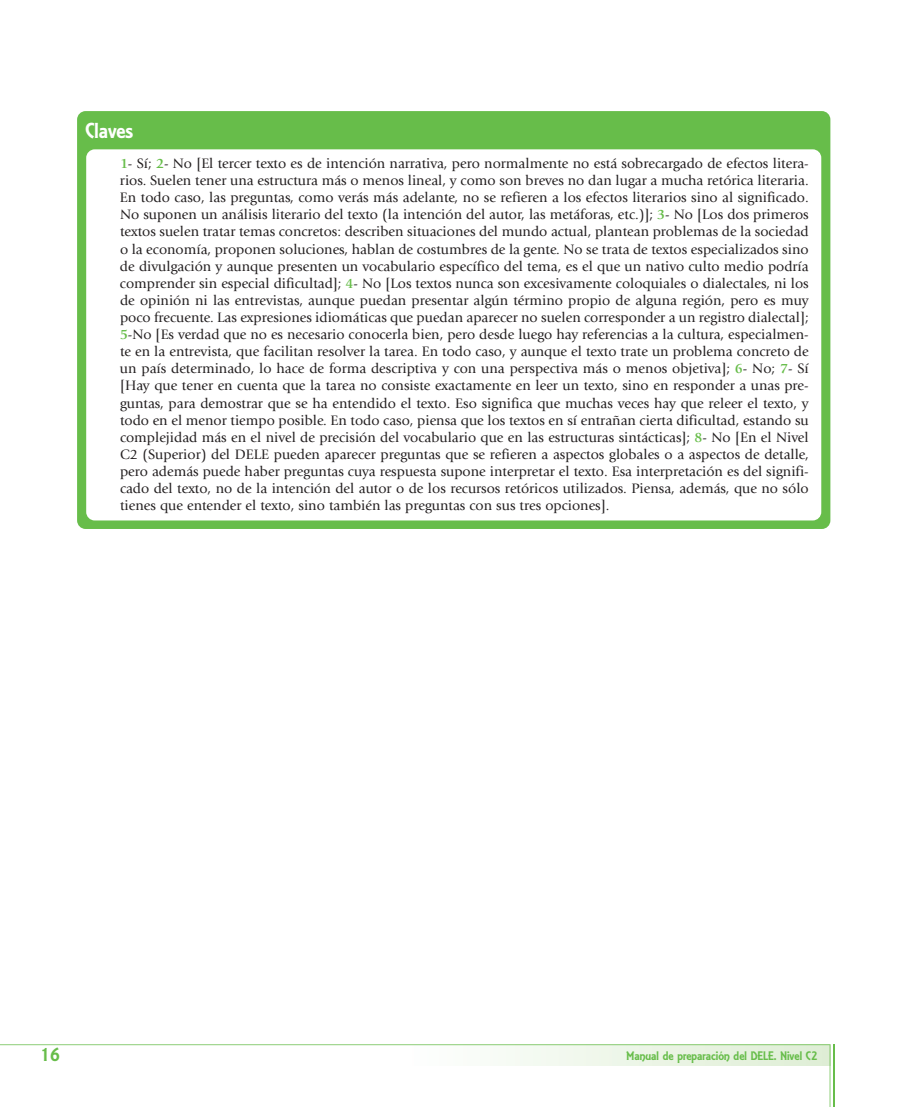
<style>
.page{position:relative;width:916px;height:1107px;background:#fff}
.page>*{position:absolute;margin:0;border:0;box-sizing:border-box;transform-origin:0 0}
.t1{font:21px "Gianna";color:#fff}
.t2{font:18px "Gianna";color:#67bd4a}
.t3{font:14.25px/17.1px "Giovanni";color:#231f20;text-align:justify}
.t4{font:12px "Gianna";color:#67bd4a}
.s1{font-weight:700;color:#67bd4a}
</style>
<div class="page">
<svg style="left:0;top:1044px;width:830px;height:62px"></svg>
<hr style="left:832px;top:1044px;width:2px;height:62px;background:#67bd4a">
<div style="left:77px;top:111px;width:753px;height:418px;background:#67bd4a;border-radius:9px"></div>
<div style="left:86px;top:149px;width:735px;height:371px;background:#fff;border-radius:9px"></div>
<h1 class="t1" style="left:86px;top:116px;width:49px">Claves</h1>
<p class="t3" style="left:120px;top:155px;width:690px"><span class="s1">1</span>- Sí; <span class="s1">2</span>- No [El tercer texto es de intención narrativa, pero normalmente no está sobrecargado de efectos litera&shy;rios. Suelen tener una estructura más o menos lineal, y como son breves no dan lugar a mucha retórica literaria.<br>En todo caso, las preguntas, como verás más adelante, no se refieren a los efectos literarios sino al significado.<br>No suponen un análisis literario del texto (la intención del autor, las metáforas, etc.)]; <span class="s1">3</span>- No [Los dos primeros textos suelen tratar temas concretos: describen situaciones del mundo actual, plantean problemas de la sociedad o la economía, proponen soluciones, hablan de costumbres de la gente. No se trata de textos especializados sino de divulgación y aunque presenten un vocabulario específico del tema, es el que un nativo culto medio podría comprender sin especial dificultad]; <span class="s1">4</span>- No [Los textos nunca son excesivamente coloquiales o dialectales, ni los de opinión ni las entrevistas, aunque puedan presentar algún término propio de alguna región, pero es muy poco frecuente. Las expresiones idiomáticas que puedan aparecer no suelen corresponder a un registro dialectal]; <span class="s1">5</span>-No [Es verdad que no es necesario conocerla bien, pero desde luego hay referencias a la cultura, especialmen&shy;te en la entrevista, que facilitan resolver la tarea. En todo caso, y aunque el texto trate un problema concreto de un país determinado, lo hace de forma descriptiva y con una perspectiva más o menos objetiva]; <span class="s1">6</span>- No; <span class="s1">7</span>- Sí [Hay que tener en cuenta que la tarea no consiste exactamente en leer un texto, sino en responder a unas pre&shy;guntas, para demostrar que se ha entendido el texto. Eso significa que muchas veces hay que releer el texto, y todo en el menor tiempo posible. En todo caso, piensa que los textos en sí entrañan cierta dificultad, estando su complejidad más en el nivel de precisión del vocabulario que en las estructuras sintácticas]; <span class="s1">8</span>- No [En el Nivel C2 (Superior) del DELE pueden aparecer preguntas que se refieren a aspectos globales o a aspectos de detalle, pero además puede haber preguntas cuya respuesta supone interpretar el texto. Esa interpretación es del signifi&shy;cado del texto, no de la intención del autor o de los recursos retóricos utilizados. Piensa, además, que no sólo tienes que entender el texto, sino también las preguntas con sus tres opciones].</p>
<p class="t2" style="left:40px;top:1043px;width:21px">16</p>
<p class="t4" style="left:626px;top:1047px;width:193px">Manual de preparación del DELE. Nivel C2</p>
</div>
